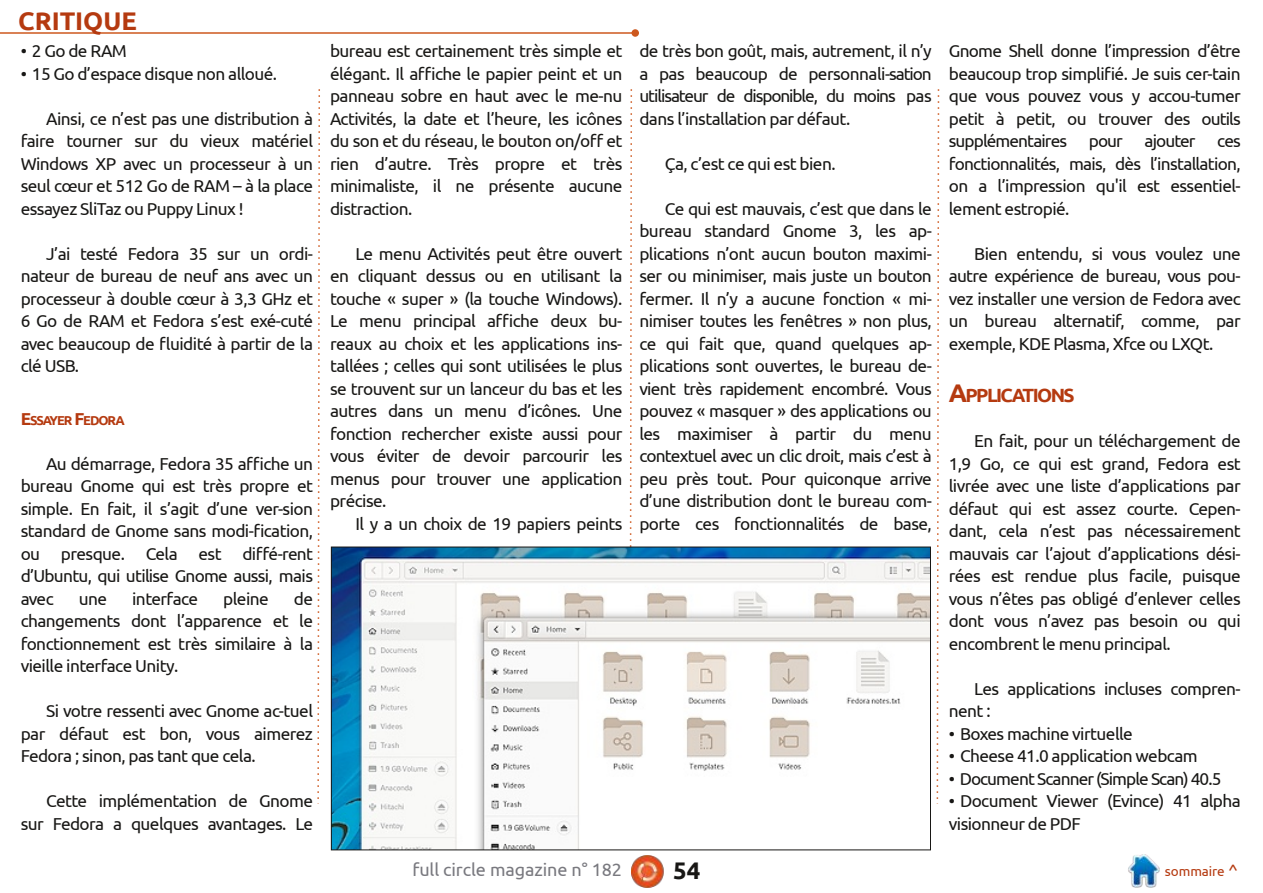
<style>
.page{position:relative;width:1263px;height:893px;background:#fff}
.page>*{position:absolute;margin:0;border:0;box-sizing:border-box;transform-origin:0 0}
.t1{font:700 25.5px "Ubuntu";color:#b53a10}
.t2{font:700 24px "Ubuntu";color:#181715}
.t3{font:700 19.2px "Ubuntu";letter-spacing:-.085em;color:#b53a10}
.t4{font:18px "Ubuntu";letter-spacing:-.005em;color:#79797f}
.t5{font:17.25px/22.5px "Ubuntu";letter-spacing:-.035em;color:#181715;text-align:justify}
.t6{font:13.5px "Ubuntu";letter-spacing:-.005em;color:#b53a10}
.t7{font:700 12.9px "Ubuntu";letter-spacing:-.085em;color:#b53a10}
.s1{color:#fff}
.s2{font-size:17.25px}
.s3{font-size:25.5px}
.s4{font-size:16.5px}
</style>
<div class="page">
<img style="left:631px;top:855px;width:33px;height:33px">
<img style="left:1128px;top:855px;width:32px;height:32px">
<hr style="left:0;top:32px;width:635px;height:2px;background:#cd581e">
<div style="left:631px;top:29px;width:8px;height:8px;background:#cd581e;border-radius:50%"></div>
<svg style="left:629px;top:89px;width:4px;height:458px"></svg>
<svg style="left:317px;top:89px;width:3px;height:715px"></svg>
<svg style="left:936px;top:89px;width:4px;height:715px"></svg>
<img style="left:333px;top:549px;width:595px;height:299px">
<h1 class="t1" style="left:18px;top:6px;width:120px">CRITIQUE</h1>
<p class="t5" style="left:21px;top:39px;width:108px">•<span class="s1">•</span>2 Go de RAM</p>
<p class="t5" style="left:21px;top:62px;width:258px">•<span class="s1">•</span>15 Go d’espace disque non alloué.</p>
<p class="t5" style="left:21px;top:107px;width:294px;text-indent:26px">Ainsi, ce n’est pas une distribution à faire tourner sur du vieux matériel Windows XP avec un processeur à un seul cœur et 512 Go de RAM – à la place essayez SliTaz ou Puppy Linux !</p>
<p class="t5" style="left:21px;top:242px;width:294px;text-indent:26px">J’ai testé Fedora 35 sur un ordi&shy;nateur de bureau de neuf ans avec un processeur à double cœur à 3,3 GHz et 6 Go de RAM et Fedora s’est exé-cuté avec beaucoup de fluidité à partir de la clé USB.</p>
<p class="t7" style="left:21px;top:412px;width:105px"><span class="s2">E</span>SSAYER <span class="s2">F</span>EDORA</p>
<p class="t5" style="left:21px;top:452px;width:294px;text-indent:26px">Au démarrage, Fedora 35 affiche un bureau Gnome qui est très propre et simple. En fait, il s’agit d’une ver-sion standard de Gnome sans modi-fication, ou presque. Cela est diffé-rent d’Ubuntu, qui utilise Gnome aussi, mais avec</p>
<p class="t5" style="left:21px;top:587px;width:294px;text-indent:273px">de changements dont l’apparence et le fonctionnement est très similaire à la vieille interface Unity.</p>
<p class="t5" style="left:21px;top:699px;width:294px;text-indent:26px">Si votre ressenti avec Gnome ac-tuel par défaut est bon, vous aimerez Fedora ; sinon, pas tant que cela.</p>
<p class="t5" style="left:21px;top:789px;width:294px;text-align:right">Cette implémentation de Gnome sur Fedora a quelques avantages. Le</p>
<p class="t5" style="left:79px;top:587px;width:30px">une</p>
<p class="t5" style="left:132px;top:587px;width:68px">interface</p>
<p class="t5" style="left:223px;top:587px;width:47px">pleine</p>
<p class="t5" style="left:330px;top:39px;width:294px">bureau est certainement très simple et élégant. Il affiche le papier peint et un panneau sobre en haut avec le me-nu Activités, la date et l’heure, les icônes du son et du réseau, le bouton on/off et rien d’autre. Très propre et très minimaliste, il ne présente aucune distraction.</p>
<p class="t5" style="left:330px;top:242px;width:294px;text-indent:26px">Le menu Activités peut être ouvert en cliquant dessus ou en utilisant la touche « super » (la touche Windows).<br>Le menu principal affiche deux bu&shy;reaux au choix et les applications ins&shy;tallées ; celles qui sont utilisées le plus se trouvent sur un lanceur du bas et les autres dans un menu d’icônes. Une fonction rechercher existe aussi pour vous éviter de devoir parcourir les menus pour trouver une application précise.</p>
<p class="t5" style="left:356px;top:512px;width:268px">Il y a un choix de 19 papiers peints</p>
<p class="t5" style="left:639px;top:39px;width:294px">de très bon goût, mais, autrement, il n’y a pas beaucoup de personnali-sation utilisateur de disponible, du moins pas dans l’installation par défaut.</p>
<p class="t5" style="left:665px;top:152px;width:172px">Ça, c’est ce qui est bien.</p>
<p class="t5" style="left:639px;top:197px;width:294px;text-indent:26px">Ce qui est mauvais, c’est que dans le bureau standard Gnome 3, les ap&shy;plications n’ont aucun bouton maximi&shy;ser ou minimiser, mais juste un bouton fermer. Il n’y a aucune fonction « mi&shy;nimiser toutes les fenêtres » non plus, ce qui fait que, quand quelques ap&shy;plications sont ouvertes, le bureau de&shy;vient très rapidement encombré. Vous pouvez « masquer » des applications ou les maximiser à partir du menu contextuel avec un clic droit, mais c’est à peu près tout. Pour quiconque arrive d’une distribution dont le bureau com&shy;porte ces fonctionnalités de base,</p>
<p class="t5" style="left:949px;top:39px;width:293px">Gnome Shell donne l’impression d’être beaucoup trop simplifié. Je suis cer-tain que vous pouvez vous y accou-tumer petit à petit, ou trouver des outils supplémentaires</p>
<p class="t5" style="left:1089px;top:129px;width:36px">pour</p>
<p class="t5" style="left:1144px;top:129px;width:52px">ajouter</p>
<p class="t5" style="left:949px;top:129px;width:293px;text-indent:268px">ces fonctionnalités, mais, dès l’installation, on a l’impression qu'il est essentiel&shy;lement estropié.</p>
<p class="t5" style="left:949px;top:242px;width:293px;text-indent:26px">Bien entendu, si vous voulez une autre expérience de bureau, vous pou&shy;vez installer une version de Fedora avec un bureau alternatif, comme, par exemple, KDE Plasma, Xfce ou LXQt.</p>
<p class="t3" style="left:949px;top:384px;width:127px"><span class="s3">A</span>PPLICATIONS</p>
<p class="t5" style="left:949px;top:429px;width:293px;text-indent:26px">En fait, pour un téléchargement de 1,9 Go, ce qui est grand, Fedora est livrée avec une liste d’applications par défaut qui est assez courte. Cepen&shy;dant, cela n’est pas nécessairement mauvais car l’ajout d’applications dési&shy;rées est rendue plus facile, puisque vous n’êtes pas obligé d’enlever celles dont vous n’avez pas besoin ou qui encombrent le menu principal.</p>
<p class="t5" style="left:949px;top:677px;width:293px;text-indent:26px">Les applications incluses compren&shy;nent :</p>
<p class="t5" style="left:949px;top:722px;width:186px">•<span class="s1">•</span>Boxes machine virtuelle</p>
<p class="t5" style="left:949px;top:744px;width:250px">•<span class="s1">•</span>Cheese 41.0 application webcam</p>
<p class="t5" style="left:949px;top:767px;width:274px">•<span class="s1">•</span>Document Scanner (Simple Scan) 40.5</p>
<p class="t5" style="left:949px;top:789px;width:293px">•<span class="s1">•</span>Document Viewer (Evince) 41 alpha visionneur de PDF</p>
<p class="t4" style="left:412px;top:859px;width:211px">full circle magazine n° 182</p>
<h2 class="t2" style="left:673px;top:857px;width:29px">54</h2>
<p class="t6" style="left:1165px;top:863px;width:74px">sommaire <span class="s4">^</span></p>
</div>
